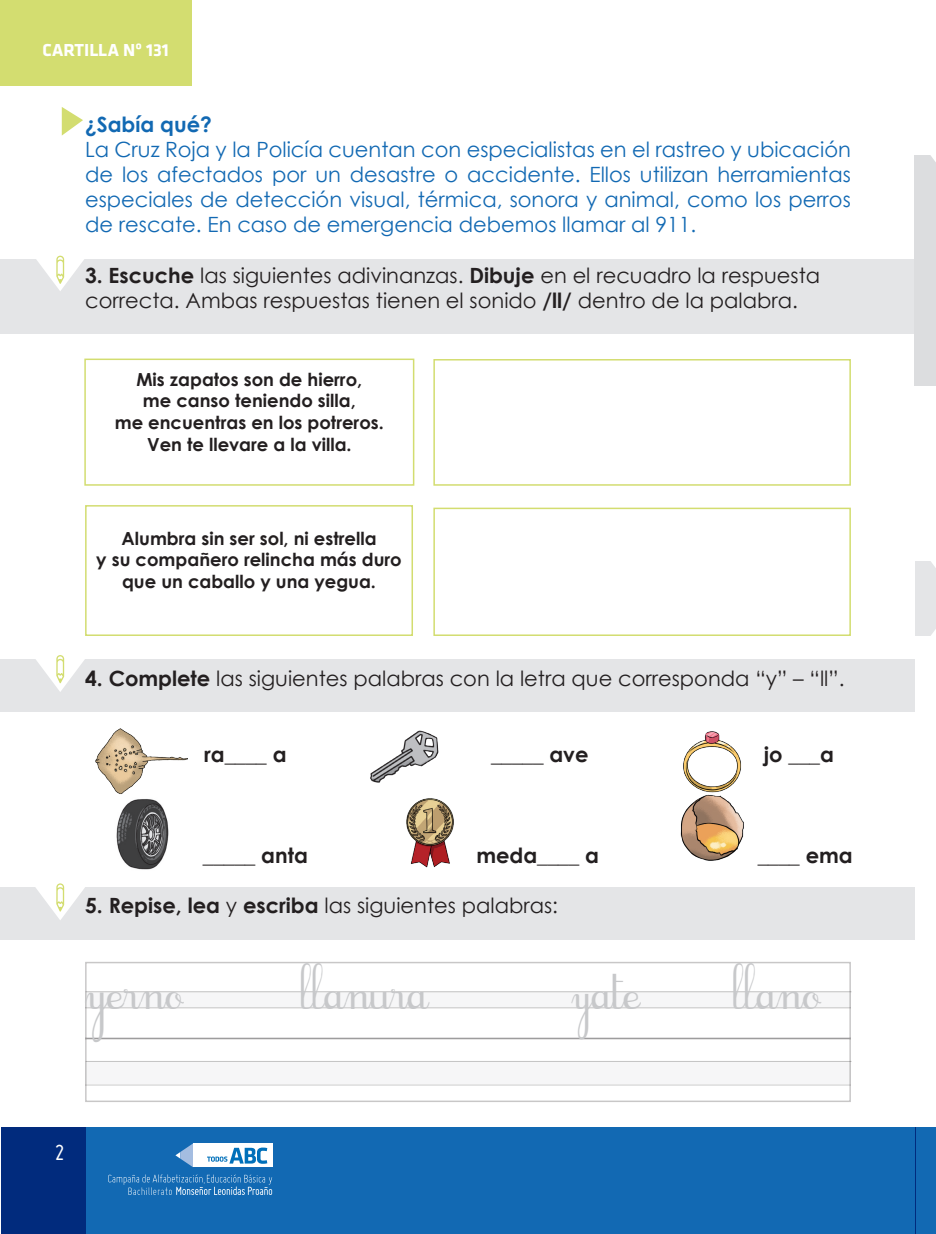
<style>
.page{position:relative;width:936px;height:1234px;background:#fff}
.page>*{position:absolute;margin:0;border:0;box-sizing:border-box;transform-origin:0 0}
.t1{font:37.5px "Cursif";color:#c7c8ca}
.t2{font:24px "Miso";color:#fff}
.t3{font:21px/25.2px "Century Gothic";color:#1269b3;text-align:justify}
.t4{font:21px/25.2px "Century Gothic";color:#231f20}
.t5{font:700 21px "Century Gothic";color:#231f20}
.t6{font:700 21px "Century Gothic";color:#1269b3}
.t7{font:700 18px/21.6px "Century Gothic";color:#231f20;text-align:center}
.t8{font:700 18px "Klavika";color:#fff}
.t9{font:300 9.75px "Miso";color:#fff}
.s1{font-weight:700}
.s2{font-size:36px}
.s3{font-size:33px}
</style>
<div class="page">
<div style="left:915px;top:1127px;width:20px;height:106px;background:#1269b3"></div>
<div style="left:0;top:0;width:191px;height:85px;background:#d3dd70"></div>
<div style="left:1px;top:1127px;width:914px;height:106px;background:#1269b3"></div>
<div style="left:2px;top:1127px;width:84px;height:106px;background:#012b7d"></div>
<svg style="left:175px;top:1143px;width:18px;height:23px"></svg>
<div style="left:193px;top:1142px;width:79px;height:24px;background:#fff"></div>
<svg style="left:207px;top:1147px;width:60px;height:16px"></svg>
<svg style="left:108px;top:1174px;width:164px;height:20px"></svg>
<div style="left:914px;top:155px;width:21px;height:231px;background:#dcdddf"></div>
<svg style="left:931px;top:155px;width:4px;height:6px"></svg>
<div style="left:0;top:259px;width:914px;height:74px;background:#e4e5e7"></div>
<svg style="left:36px;top:255px;width:48px;height:36px"></svg>
<div style="left:0;top:658px;width:914px;height:53px;background:#e4e5e7"></div>
<div style="left:0;top:887px;width:914px;height:52px;background:#e4e5e7"></div>
<svg style="left:35px;top:655px;width:51px;height:37px"></svg>
<svg style="left:35px;top:883px;width:50px;height:37px"></svg>
<div style="left:914px;top:561px;width:21px;height:74px;background:#e4e5e7"></div>
<svg style="left:931px;top:561px;width:4px;height:5px"></svg>
<svg style="left:62px;top:107px;width:21px;height:28px"></svg>
<div style="left:85px;top:991px;width:765px;height:16px;background:linear-gradient(to right,#f6f6f7,#f6f6f7)"></div>
<div style="left:85px;top:1061px;width:765px;height:22px;background:#f6f6f7"></div>
<hr style="left:85px;top:1007px;width:765px;height:1px;background:#231f20">
<hr style="left:85px;top:1084px;width:765px;height:1px;background:#231f20">
<hr style="left:86px;top:991px;width:765px;height:1px;background:#231f20">
<hr style="left:86px;top:1060px;width:765px;height:1px;background:#231f20">
<div style="left:84px;top:358px;width:330px;height:127px;border:2px solid #d3dd70"></div>
<div style="left:433px;top:359px;width:417px;height:126px;background:#fff;border:2px solid #d3dd70"></div>
<div style="left:433px;top:507px;width:417px;height:128px;background:#fff;border:2px solid #d3dd70"></div>
<div style="left:85px;top:505px;width:328px;height:130px;border:2px solid #d3dd70"></div>
<img style="left:95px;top:728px;width:92px;height:61px">
<img style="left:370px;top:730px;width:69px;height:53px">
<img style="left:114px;top:789px;width:55px;height:81px">
<img style="left:680px;top:798px;width:64px;height:63px">
<img style="left:683px;top:731px;width:58px;height:67px">
<img style="left:406px;top:798px;width:48px;height:70px">
<p class="t8" style="left:43px;top:40px;width:128px">CARTILLA Nº 131</p>
<p class="t6" style="left:85px;top:108px;width:128px">¿Sabía qué?</p>
<p class="t3" style="left:85px;top:136px;width:767px">La Cruz Roja y la Policía cuentan con especialistas en el rastreo y ubicación de los afectados por un desastre o accidente. Ellos utilizan herramientas especiales de detección visual, térmica, sonora y animal, como los perros de rescate. En caso de emergencia debemos llamar al 911.</p>
<p class="t4" style="left:85px;top:262px;width:736px"><span class="s1">3. Escuche</span> las siguientes adivinanzas. <span class="s1">Dibuje</span> en el recuadro la respuesta correcta. Ambas respuestas tienen el sonido <span class="s1">/ll/</span> dentro de la palabra.</p>
<p class="t7" style="left:115px;top:367px;width:270px">Mis zapatos son de hierro,<br>me canso teniendo silla,<br>me encuentras en los potreros.<br>Ven te llevare a la villa.</p>
<p class="t7" style="left:96px;top:526px;width:307px">Alumbra sin ser sol, ni estrella<br>y su compañero relincha más duro que un caballo y una yegua.</p>
<p class="t4" style="left:85px;top:665px;width:760px"><span class="s1">4. Complete</span> las siguientes palabras con la letra que corresponda “y” – “ll”.</p>
<p class="t5" style="left:204px;top:738px;width:84px">ra____ a</p>
<p class="t5" style="left:491px;top:738px;width:99px">_____ ave</p>
<p class="t5" style="left:763px;top:738px;width:72px">jo ___a</p>
<p class="t5" style="left:203px;top:839px;width:107px">_____ anta</p>
<p class="t5" style="left:476px;top:839px;width:124px">meda____ a</p>
<p class="t5" style="left:757px;top:839px;width:96px">____ ema</p>
<p class="t4" style="left:85px;top:892px;width:474px"><span class="s1">5. Repise, lea</span> y <span class="s1">escriba</span> las siguientes palabras:</p>
<h1 class="t1" style="left:85px;top:973px;width:100px"><span class="s2">y</span>erno</h1>
<p class="t2" style="left:55px;top:1138px;width:11px">2</p>
<p class="t9" style="left:203px;top:1173px;width:3px">,</p>
<h1 class="t1" style="left:301px;top:973px;width:129px"><span class="s3">ll</span>anura</h1>
<h1 class="t1" style="left:571px;top:973px;width:71px"><span class="s3">y</span>ate</h1>
<h1 class="t1" style="left:733px;top:973px;width:89px"><span class="s3">ll</span>ano</h1>
</div>
